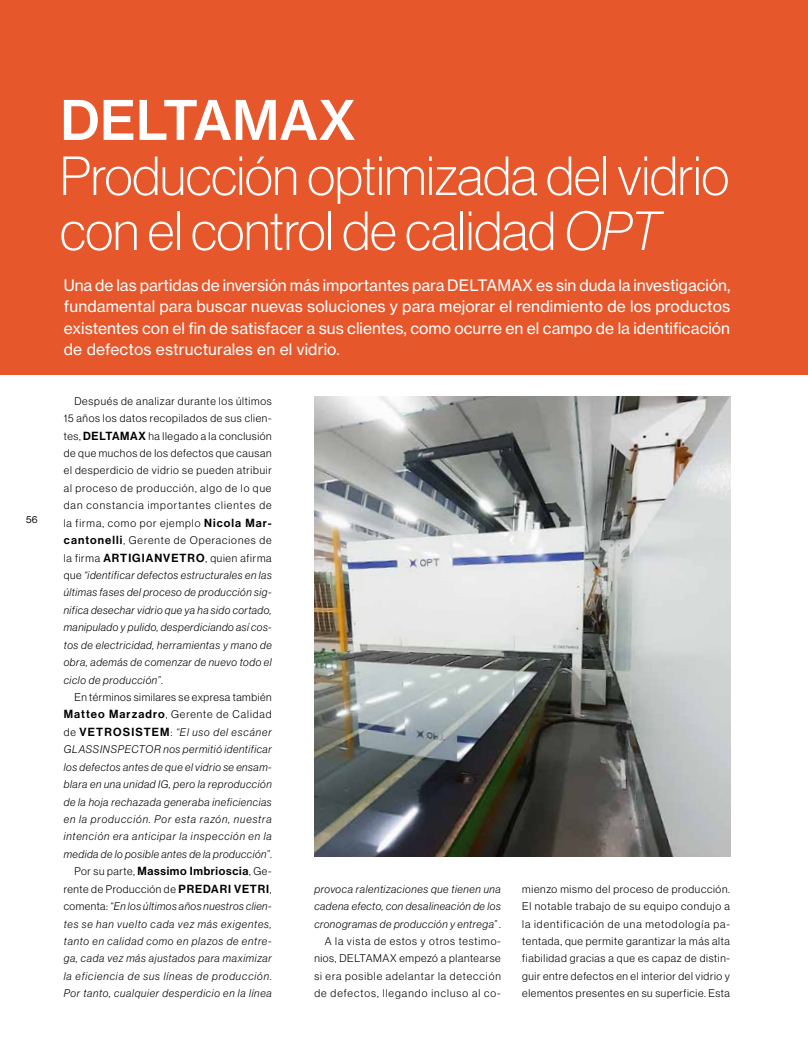
<style>
.page{position:relative;width:808px;height:1053px;background:#fff}
.page>*{position:absolute;margin:0;border:0;box-sizing:border-box;transform-origin:0 0}
.t1{font:53.75px/55px "N Haas Grotesk DS Pro 35 X Lt";color:#fff}
.t2{font:53.75px "N Haas Grotesk TX Pro 65 Md";color:#fff}
.t3{font:15.62px/21.2px "N Haas Grotesk TX Pro 55 Rg";letter-spacing:.01em;color:#fff;text-align:justify}
.t4{font:11.5px "N Haas Grotesk DS Pro 65 Md";letter-spacing:.06em;color:#000}
.t5{font:10.88px/17.4px "N Haas Grotesk DS Pro 46 Lt It";letter-spacing:.055em;color:#000;text-align:justify}
.t6{font:10.88px/17.4px "N Haas Grotesk DS Pro 45 Lt";letter-spacing:.07em;color:#000;text-align:justify}
.t7{font:10.88px/17.4px "N Haas Grotesk DS Pro 45 Lt";letter-spacing:.05em;color:#000;text-align:right}
.t8{font:10px "N Haas Grotesk DS Pro 55 Rg";color:#000}
.s1{font-family:"N Haas Grotesk DS Pro 36 X Lt It"}
.s2{font-family:"N Haas Grotesk DS Pro 65 Md";font-size:11.5px}
.s3{font-family:"N Haas Grotesk DS Pro 45 Lt"}
.s4{font-family:"N Haas Grotesk DS Pro 45 Lt";font-size:10.88px}
</style>
<div class="page">
<div style="left:0;top:0;width:808px;height:374px;background:#e6572c"></div>
<img style="left:314px;top:397px;width:416px;height:459px">
<p class="t8" style="left:26px;top:514px;width:13px">56</p>
<h1 class="t2" style="left:60px;top:87px;width:297px">DELTAMAX</h1>
<h1 class="t1" style="left:60px;top:148px;width:670px">Producción optimizada del vidrio con el control de calidad <span class="s1">OPT</span></h1>
<p class="t3" style="left:64px;top:275px;width:668px">Una de las partidas de inversión más importantes para DELTAMAX es sin duda la investigación, fundamental para buscar nuevas soluciones y para mejorar el rendimiento de los productos existentes con el fin de satisfacer a sus clientes, como ocurre en el campo de la identificación de defectos estructurales en el vidrio.</p>
<p class="t6" style="left:64px;top:392px;width:209px;text-indent:11px">Después de analizar durante los últimos 15 años los datos recopilados de sus clien&shy;tes, <span class="s2">DELTAMAX</span> ha llegado a la conclusión de que muchos de los defectos que causan el desperdicio de vidrio se pueden atribuir al proceso de producción, algo de lo que dan constancia importantes clientes de la firma, como por ejemplo <span class="s2">Nicola Mar&shy;cantonelli</span>, Gerente de Operaciones de la firma <span class="s2">ARTIGIANVETRO</span>, quien afirma</p>
<p class="t5" style="left:64px;top:566px;width:209px"><span class="s3">que</span> “identificar defectos estructurales en las últimas fases del proceso de producción sig&shy;nifica desechar vidrio que ya ha sido cortado, manipulado y pulido, desperdiciando así cos&shy;tos de electricidad, herramientas y mano de obra, además de comenzar de nuevo todo el ciclo de producción”<span class="s3">.</span></p>
<p class="t7" style="left:64px;top:688px;width:209px">En términos similares se expresa también<br><span class="s2">Matteo Marzadro</span>, Gerente de Calidad</p>
<p class="t5" style="left:64px;top:723px;width:209px"><span class="s3">de</span> <span class="s2">VETROSISTEM</span><span class="s3">:</span> “El uso del escáner GLASSINSPECTOR nos permitió identificar los defectos antes de que el vidrio se ensam&shy;blara en una unidad IG, pero la reproducción de la hoja rechazada generaba ineficiencias en la producción. Por esta razón, nuestra intención era anticipar la inspección en la medida de lo posible antes de la producción”<span class="s3">.</span></p>
<p class="t4" style="left:74px;top:864px;width:199px"><span class="s4">Por su parte,</span> Massimo Imbrioscia<span class="s4">, Ge-</span></p>
<p class="t6" style="left:64px;top:880px;width:209px">rente de Producción de <span class="s2">PREDARI VETRI</span>,</p>
<p class="t5" style="left:64px;top:897px;width:209px"><span class="s3">comenta:</span> “En los últimos años nuestros clien&shy;tes se han vuelto cada vez más exigentes, tanto en calidad como en plazos de entre&shy;ga, cada vez más ajustados para maximizar la eficiencia de sus líneas de producción.<br>Por tanto, cualquier desperdicio en la línea</p>
<p class="t5" style="left:314px;top:880px;width:188px">provoca ralentizaciones que tienen una cadena efecto, con desalineación de los cronogramas de producción y entrega” <span class="s3">.</span></p>
<p class="t6" style="left:314px;top:932px;width:188px;text-indent:11px">A la vista de estos y otros testimo&shy;nios, DELTAMAX empezó a plantearse si era posible adelantar la detección de defectos, llegando incluso al co-</p>
<p class="t6" style="left:522px;top:880px;width:209px">mienzo mismo del proceso de producción.<br>El notable trabajo de su equipo condujo a la identificación de una metodología pa&shy;tentada, que permite garantizar la más alta fiabilidad gracias a que es capaz de distin&shy;guir entre defectos en el interior del vidrio y elementos presentes en su superficie. Esta</p>
</div>
